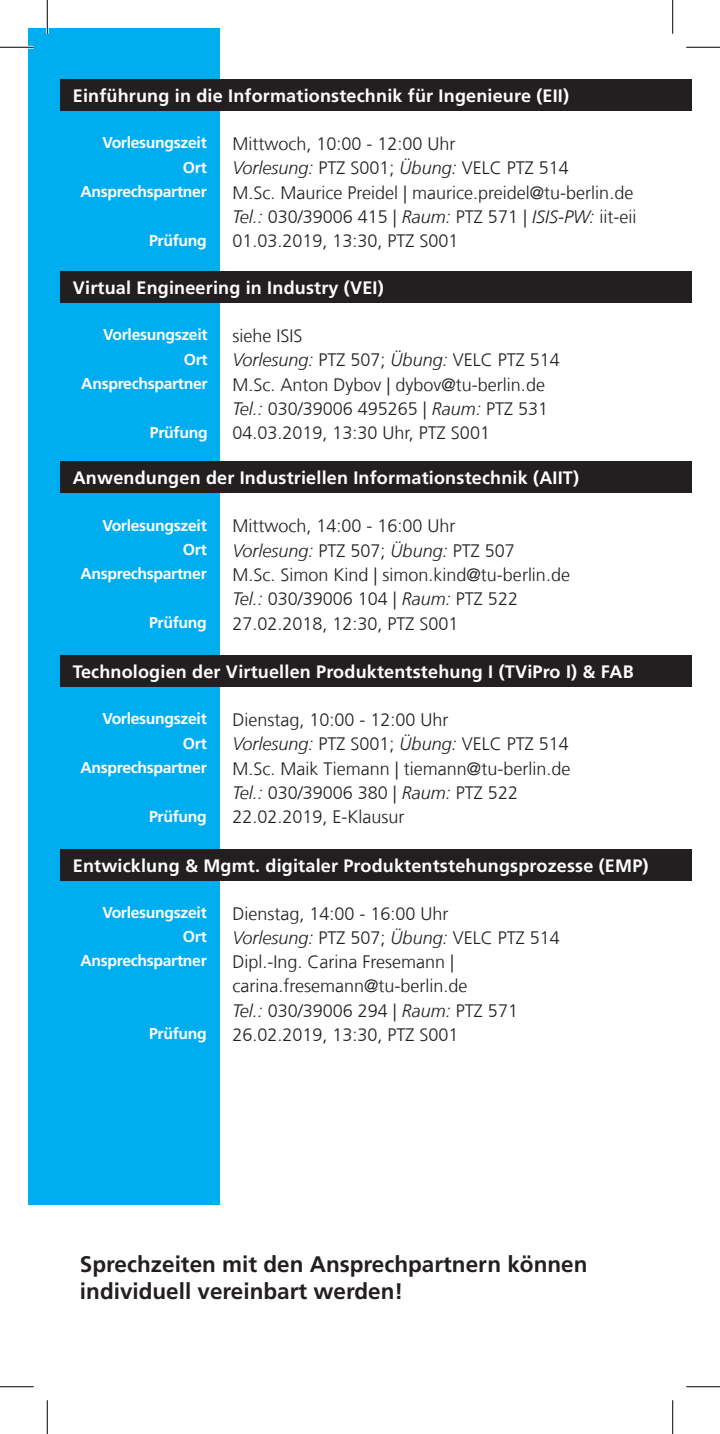
<style>
.page{position:relative;width:720px;height:1434px;background:#fff}
.page>*{position:absolute;margin:0;border:0;box-sizing:border-box;transform-origin:0 0}
.t1{font:700 22.5px "Frutiger LT Com";color:#231f20}
.t2{font:300 18px "Frutiger LT Com";color:#231f20}
.t3{font:700 18px "Frutiger LT Com";letter-spacing:.01em;color:#fff}
.t4{font:italic 300 18px "Frutiger LT Com";color:#231f20}
.t5{font:700 15.75px "Frutiger LT Com";letter-spacing:-.02em;color:#fff}
.s1{font-style:italic}
.s2{font-style:normal}
</style>
<div class="page">
<div style="left:28px;top:28px;width:191px;height:1176px;background:#00aeef"></div>
<div style="left:60px;top:79px;width:631px;height:32px;background:#231f20"></div>
<div style="left:60px;top:462px;width:631px;height:31px;background:#231f20"></div>
<div style="left:60px;top:655px;width:631px;height:32px;background:#231f20"></div>
<div style="left:60px;top:849px;width:631px;height:32px;background:#231f20"></div>
<div style="left:60px;top:271px;width:631px;height:32px;background:#231f20"></div>
<hr style="left:0;top:46px;width:34px;height:3px;background:#fff">
<hr style="left:46px;top:0;width:3px;height:34px;background:#fff">
<hr style="left:0;top:47px;width:34px;height:1px;background:#000">
<hr style="left:686px;top:47px;width:34px;height:1px;background:#000">
<hr style="left:0;top:1386px;width:34px;height:1px;background:#000">
<hr style="left:686px;top:1386px;width:34px;height:1px;background:#000">
<hr style="left:47px;top:0;width:1px;height:34px;background:#000">
<hr style="left:47px;top:1400px;width:1px;height:34px;background:#000">
<hr style="left:672px;top:0;width:1px;height:34px;background:#000">
<hr style="left:672px;top:1400px;width:1px;height:34px;background:#000">
<p class="t3" style="left:73px;top:85px;width:498px">Einführung in die Informationstechnik für Ingenieure (EII)</p>
<p class="t5" style="left:102px;top:134px;width:106px">Vorlesungszeit</p>
<p class="t5" style="left:183px;top:158px;width:25px">Ort</p>
<p class="t5" style="left:80px;top:182px;width:128px">Ansprechspartner</p>
<p class="t5" style="left:149px;top:231px;width:59px">Prüfung</p>
<p class="t2" style="left:232px;top:133px;width:225px">Mittwoch, 10:00 - 12:00 Uhr</p>
<p class="t2" style="left:232px;top:158px;width:338px"><span class="s1">Vorlesung:</span> PTZ S001; <span class="s1">Übung:</span> VELC PTZ 514</p>
<p class="t2" style="left:232px;top:182px;width:402px">M.Sc. Maurice Preidel | maurice.preidel@tu-berlin.de</p>
<p class="t2" style="left:232px;top:206px;width:405px"><span class="s1">Tel.:</span> 030/39006 415 | <span class="s1">Raum:</span> PTZ 571 | <span class="s1">ISIS-PW:</span> iit-eii</p>
<p class="t2" style="left:232px;top:231px;width:228px">01.03.2019, 13:30, PTZ S001</p>
<p class="t3" style="left:73px;top:277px;width:312px">Virtual Engineering in Industry (VEI)</p>
<p class="t5" style="left:103px;top:326px;width:106px">Vorlesungszeit</p>
<p class="t5" style="left:184px;top:350px;width:25px">Ort</p>
<p class="t5" style="left:81px;top:374px;width:128px">Ansprechspartner</p>
<p class="t5" style="left:150px;top:423px;width:59px">Prüfung</p>
<p class="t2" style="left:232px;top:325px;width:72px">siehe ISIS</p>
<p class="t2" style="left:232px;top:350px;width:329px"><span class="s1">Vorlesung:</span> PTZ 507; <span class="s1">Übung:</span> VELC PTZ 514</p>
<p class="t2" style="left:232px;top:374px;width:314px">M.Sc. Anton Dybov | dybov@tu-berlin.de</p>
<p class="t2" style="left:232px;top:398px;width:317px"><span class="s1">Tel.:</span> 030/39006 495265 | <span class="s1">Raum:</span> PTZ 531</p>
<p class="t2" style="left:232px;top:422px;width:259px">04.03.2019, 13:30 Uhr, PTZ S001</p>
<p class="t3" style="left:73px;top:467px;width:507px">Anwendungen der Industriellen Informationstechnik (AIIT)</p>
<p class="t5" style="left:102px;top:516px;width:106px">Vorlesungszeit</p>
<p class="t5" style="left:183px;top:540px;width:25px">Ort</p>
<p class="t5" style="left:80px;top:565px;width:128px">Ansprechspartner</p>
<p class="t5" style="left:149px;top:613px;width:59px">Prüfung</p>
<p class="t2" style="left:232px;top:516px;width:225px">Mittwoch, 14:00 - 16:00 Uhr</p>
<p class="t4" style="left:232px;top:540px;width:284px">Vorlesung: <span class="s2">PTZ 507;</span> Übung: <span class="s2">PTZ 507</span></p>
<p class="t2" style="left:232px;top:564px;width:339px">M.Sc. Simon Kind | simon.kind@tu-berlin.de</p>
<p class="t2" style="left:232px;top:589px;width:287px"><span class="s1">Tel.:</span> 030/39006 104 | <span class="s1">Raum:</span> PTZ 522</p>
<p class="t2" style="left:232px;top:613px;width:228px">27.02.2018, 12:30, PTZ S001</p>
<p class="t3" style="left:73px;top:661px;width:562px">Technologien der Virtuellen Produktentstehung I (TViPro I) &amp; FAB</p>
<p class="t5" style="left:102px;top:710px;width:106px">Vorlesungszeit</p>
<p class="t5" style="left:183px;top:734px;width:25px">Ort</p>
<p class="t5" style="left:80px;top:758px;width:128px">Ansprechspartner</p>
<p class="t5" style="left:149px;top:807px;width:59px">Prüfung</p>
<p class="t2" style="left:232px;top:709px;width:218px">Dienstag, 10:00 - 12:00 Uhr</p>
<p class="t2" style="left:232px;top:734px;width:338px"><span class="s1">Vorlesung:</span> PTZ S001; <span class="s1">Übung:</span> VELC PTZ 514</p>
<p class="t2" style="left:232px;top:758px;width:339px">M.Sc. Maik Tiemann | tiemann@tu-berlin.de</p>
<p class="t2" style="left:232px;top:782px;width:287px"><span class="s1">Tel.:</span> 030/39006 380 | <span class="s1">Raum:</span> PTZ 522</p>
<p class="t2" style="left:232px;top:807px;width:174px">22.02.2019, E-Klausur</p>
<p class="t3" style="left:73px;top:855px;width:577px">Entwicklung &amp; Mgmt. digitaler Produktentstehungsprozesse (EMP)</p>
<p class="t5" style="left:102px;top:903px;width:106px">Vorlesungszeit</p>
<p class="t5" style="left:183px;top:927px;width:25px">Ort</p>
<p class="t5" style="left:80px;top:952px;width:128px">Ansprechspartner</p>
<p class="t5" style="left:149px;top:1025px;width:59px">Prüfung</p>
<p class="t2" style="left:232px;top:903px;width:218px">Dienstag, 14:00 - 16:00 Uhr</p>
<p class="t2" style="left:232px;top:927px;width:329px"><span class="s1">Vorlesung:</span> PTZ 507; <span class="s1">Übung:</span> VELC PTZ 514</p>
<p class="t2" style="left:232px;top:951px;width:223px">Dipl.-Ing. Carina Fresemann |</p>
<p class="t2" style="left:232px;top:976px;width:237px">carina.fresemann@tu-berlin.de</p>
<p class="t2" style="left:232px;top:1000px;width:287px"><span class="s1">Tel.:</span> 030/39006 294 | <span class="s1">Raum:</span> PTZ 571</p>
<p class="t2" style="left:232px;top:1024px;width:228px">26.02.2019, 13:30, PTZ S001</p>
<p class="t1" style="left:80px;top:1251px;width:509px">Sprechzeiten mit den Ansprechpartnern können</p>
<p class="t1" style="left:80px;top:1278px;width:325px">individuell vereinbart werden!</p>
</div>
